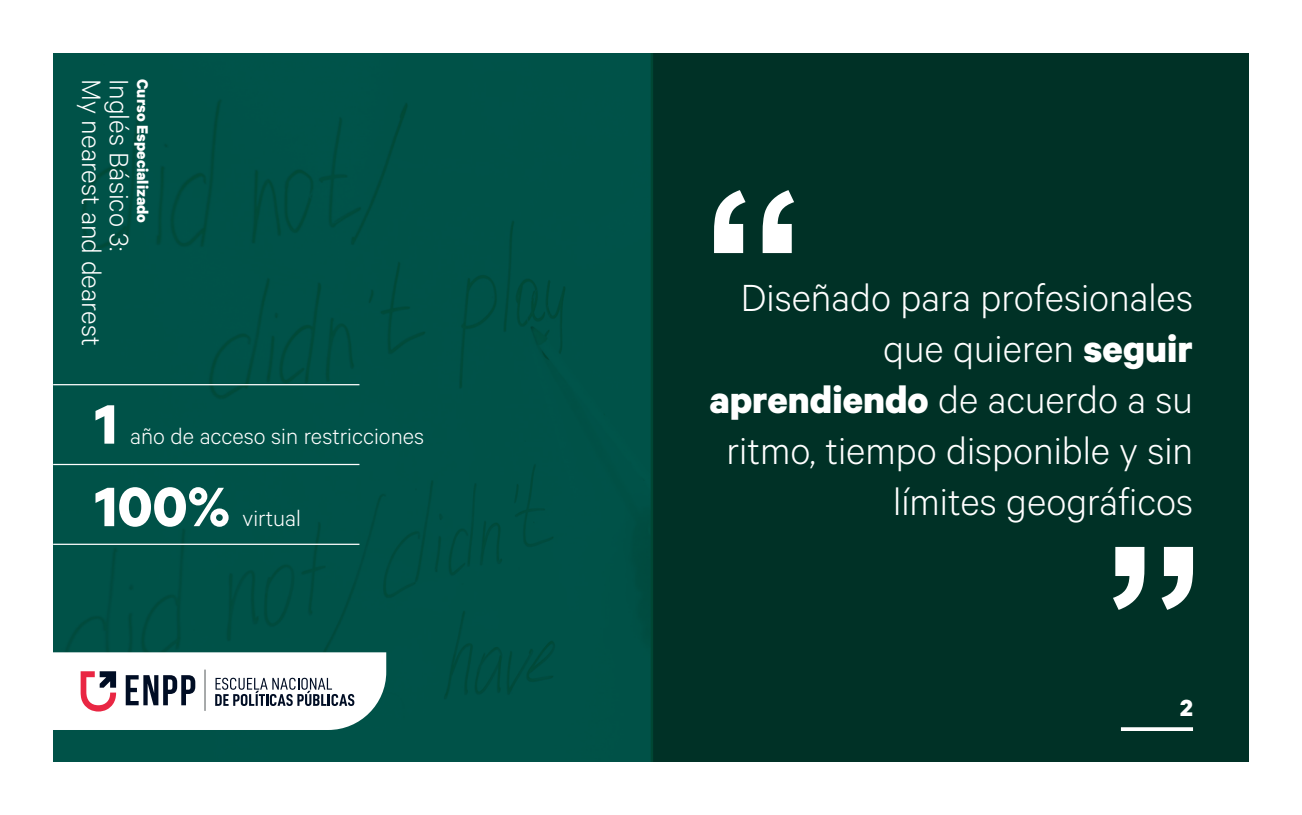
<style>
.page{position:relative;width:1302px;height:815px;background:#fff}
.page>*{position:absolute;margin:0;border:0;box-sizing:border-box;transform-origin:0 0}
.t1{font:700 62.5px "Calibre";color:#fff}
.t2{font:300 42.5px/51px "Calibre";color:#fff;text-align:right}
.t3{font:300 30px "Calibre";color:#fff}
.t4{font:700 26.25px "Calibre";color:#fff}
.t5{font:300 25px "Calibre";color:#fff}
.t6{font:700 17.5px "Calibre";color:#fff}
.s1{font-weight:700}
</style>
<div class="page">
<img style="left:53px;top:53px;width:1195px;height:709px">
<svg style="left:53px;top:652px;width:333px;height:78px"></svg>
<svg style="left:714px;top:190px;width:80px;height:63px"></svg>
<svg style="left:1112px;top:547px;width:81px;height:63px"></svg>
<hr style="left:53px;top:544px;width:306px;height:1px;background:#fff">
<hr style="left:53px;top:464px;width:306px;height:1px;background:#fff">
<hr style="left:53px;top:384px;width:306px;height:1px;background:#fff">
<svg style="left:1120px;top:727px;width:73px;height:4px"></svg>
<p class="t3" style="left:102px;top:79px;width:268px;rotate:90deg">My nearest and dearest</p>
<p class="t3" style="left:129px;top:79px;width:174px;rotate:90deg">Inglés Básico 3:</p>
<p class="t6" style="left:151px;top:79px;width:146px;rotate:90deg">Curso Especializado</p>
<h1 class="t1" style="left:95px;top:393px;width:24px">1</h1>
<p class="t5" style="left:130px;top:427px;width:295px">año de acceso sin restricciones</p>
<h1 class="t1" style="left:95px;top:475px;width:137px">100%</h1>
<p class="t5" style="left:242px;top:510px;width:60px">virtual</p>
<p class="t2" style="left:709px;top:275px;width:485px">Diseñado para profesionales que quieren <span class="s1">seguir aprendiendo</span> de acuerdo a su ritmo, tiempo disponible y sin límites geográficos</p>
<p class="t4" style="left:1180px;top:695px;width:14px">2</p>
</div>
